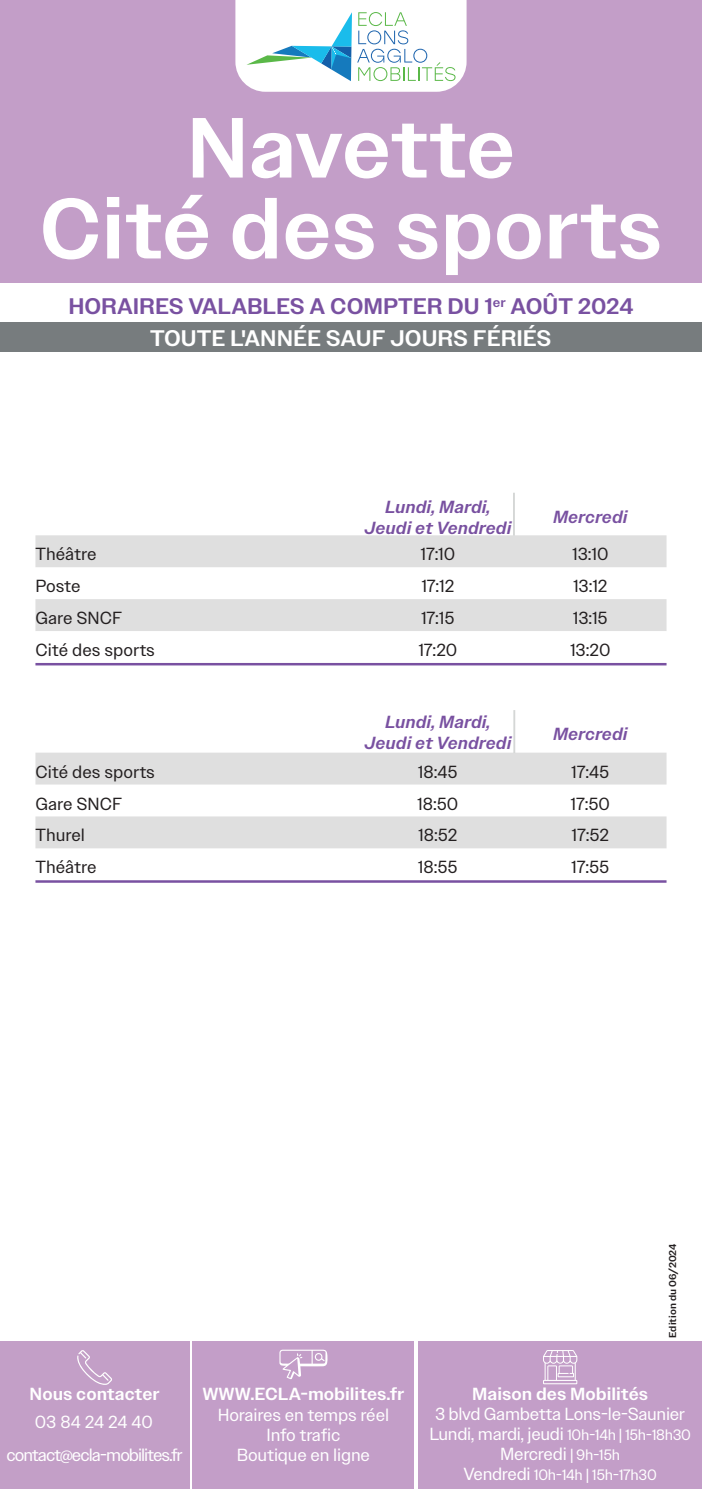
<style>
.page{position:relative;width:702px;height:1489px;background:#fff}
.page>*{position:absolute;margin:0;border:0;box-sizing:border-box;transform-origin:0 0}
.t1{font:500 85px "Owners Text";color:#fff}
.t2{font:500 22.5px "Owners Text";color:#7951a1}
.t3{font:500 22.5px "Owners Text";color:#fff}
.t4{font:17.5px "Owners Text";color:#231f20}
.t5{font:17.5px "Owners Text";letter-spacing:-.02em;color:#fff}
.t6{font:500 17.5px "Owners Text";color:#fff}
.t7{font:italic 500 17.5px "Owners Text";color:#7951a1}
.t8{font:italic 500 17.5px "Owners Text";color:#7850a0}
.t9{font:17.5px "Owners Text";letter-spacing:-.06em;color:#fff}
.t10{font:15px "Owners Text";letter-spacing:-.02em;color:#fff}
.t11{font:500 10px "Owners Text";color:#231f20}
.s1{font-size:15px}
.s2{font-size:17.5px}
</style>
<div class="page">
<svg style="left:35px;top:535px;width:631px;height:96px;fill:#dfdfdf"></svg>
<hr style="left:35px;top:663px;width:631px;height:2px;background:#7951a1">
<hr style="left:513px;top:492px;width:2px;height:43px;background:#d5d7d6">
<svg style="left:35px;top:752px;width:631px;height:96px;fill:#dfdfdf"></svg>
<hr style="left:35px;top:880px;width:631px;height:2px;background:#7951a1">
<hr style="left:513px;top:710px;width:2px;height:43px;background:#d5d7d6">
<div style="left:0;top:0;width:702px;height:282px;background:#c39ec8"></div>
<svg style="left:235px;top:0;width:231px;height:92px;background:#e4f0f3"></svg>
<div style="left:193px;top:1341px;width:221px;height:147px;background:#c39ec8"></div>
<div style="left:418px;top:1341px;width:284px;height:147px;background:#c39ec8"></div>
<svg style="left:543px;top:1350px;width:34px;height:34px"></svg>
<svg style="left:279px;top:1349px;width:48px;height:29px"></svg>
<div style="left:0;top:1341px;width:189px;height:147px;background:#c39fc7"></div>
<svg style="left:77px;top:1350px;width:35px;height:34px"></svg>
<div style="left:0;top:323px;width:702px;height:29px;background:#777c7e"></div>
<p class="t1" style="left:187px;top:95px;width:330px">Navette</p>
<p class="t1" style="left:40px;top:176px;width:624px">Cité des sports</p>
<p class="t2" style="left:68px;top:292px;width:566px">HORAIRES VALABLES A COMPTER DU 1<sup>er</sup> AOÛT 2024</p>
<p class="t3" style="left:150px;top:324px;width:403px">TOUTE L'ANNÉE SAUF JOURS FÉRIÉS</p>
<p class="t8" style="left:385px;top:495px;width:107px">Lundi, Mardi,</p>
<p class="t8" style="left:364px;top:516px;width:149px">Jeudi et Vendredi</p>
<p class="t7" style="left:553px;top:506px;width:76px">Mercredi</p>
<p class="t4" style="left:35px;top:543px;width:63px">Théâtre</p>
<p class="t4" style="left:420px;top:543px;width:36px">17:10</p>
<p class="t4" style="left:572px;top:543px;width:38px">13:10</p>
<p class="t4" style="left:35px;top:575px;width:47px">Poste</p>
<p class="t4" style="left:421px;top:575px;width:35px">17:12</p>
<p class="t4" style="left:573px;top:575px;width:36px">13:12</p>
<p class="t4" style="left:35px;top:607px;width:88px">Gare SNCF</p>
<p class="t4" style="left:421px;top:607px;width:35px">17:15</p>
<p class="t4" style="left:572px;top:607px;width:37px">13:15</p>
<p class="t4" style="left:35px;top:639px;width:121px">Cité des sports</p>
<p class="t4" style="left:418px;top:639px;width:40px">17:20</p>
<p class="t4" style="left:570px;top:639px;width:42px">13:20</p>
<p class="t7" style="left:385px;top:711px;width:107px">Lundi, Mardi,</p>
<p class="t7" style="left:364px;top:732px;width:149px">Jeudi et Vendredi</p>
<p class="t7" style="left:553px;top:723px;width:76px">Mercredi</p>
<p class="t4" style="left:35px;top:760px;width:121px">Cité des sports</p>
<p class="t4" style="left:418px;top:760px;width:41px">18:45</p>
<p class="t4" style="left:571px;top:760px;width:40px">17:45</p>
<p class="t4" style="left:35px;top:792px;width:88px">Gare SNCF</p>
<p class="t4" style="left:417px;top:792px;width:43px">18:50</p>
<p class="t4" style="left:570px;top:792px;width:41px">17:50</p>
<p class="t4" style="left:35px;top:824px;width:51px">Thurel</p>
<p class="t4" style="left:418px;top:824px;width:41px">18:52</p>
<p class="t4" style="left:571px;top:824px;width:39px">17:52</p>
<p class="t4" style="left:35px;top:856px;width:63px">Théâtre</p>
<p class="t4" style="left:418px;top:856px;width:41px">18:55</p>
<p class="t4" style="left:571px;top:856px;width:40px">17:55</p>
<p class="t11" style="left:666px;top:1337px;width:96px;rotate:-90deg">Edition du 06/2024</p>
<p class="t6" style="left:30px;top:1383px;width:131px">Nous contacter</p>
<p class="t5" style="left:35px;top:1410px;width:120px">03 84 24 24 40</p>
<p class="t9" style="left:6px;top:1443px;width:178px">contact@ecla-mobilites.fr</p>
<p class="t6" style="left:202px;top:1383px;width:203px">WWW.ECLA-mobilites.fr</p>
<p class="t6" style="left:472px;top:1383px;width:177px">Maison des Mobilités</p>
<p class="t5" style="left:218px;top:1403px;width:173px">Horaires en temps réel</p>
<p class="t5" style="left:266px;top:1423px;width:75px">Info trafic</p>
<p class="t5" style="left:237px;top:1443px;width:135px">Boutique en ligne</p>
<p class="t5" style="left:435px;top:1403px;width:251px">3 blvd Gambetta Lons-le-Saunier</p>
<p class="t5" style="left:429px;top:1423px;width:263px">Lundi, mardi, jeudi <span class="s1">10h-14h | 15h-18h30</span></p>
<p class="t5" style="left:500px;top:1443px;width:121px">Mercredi <span class="s1">| 9h-15h</span></p>
<p class="t10" style="left:463px;top:1465px;width:195px"><span class="s2">Vendredi</span> 10h-14h | 15h-17h30</p>
</div>
